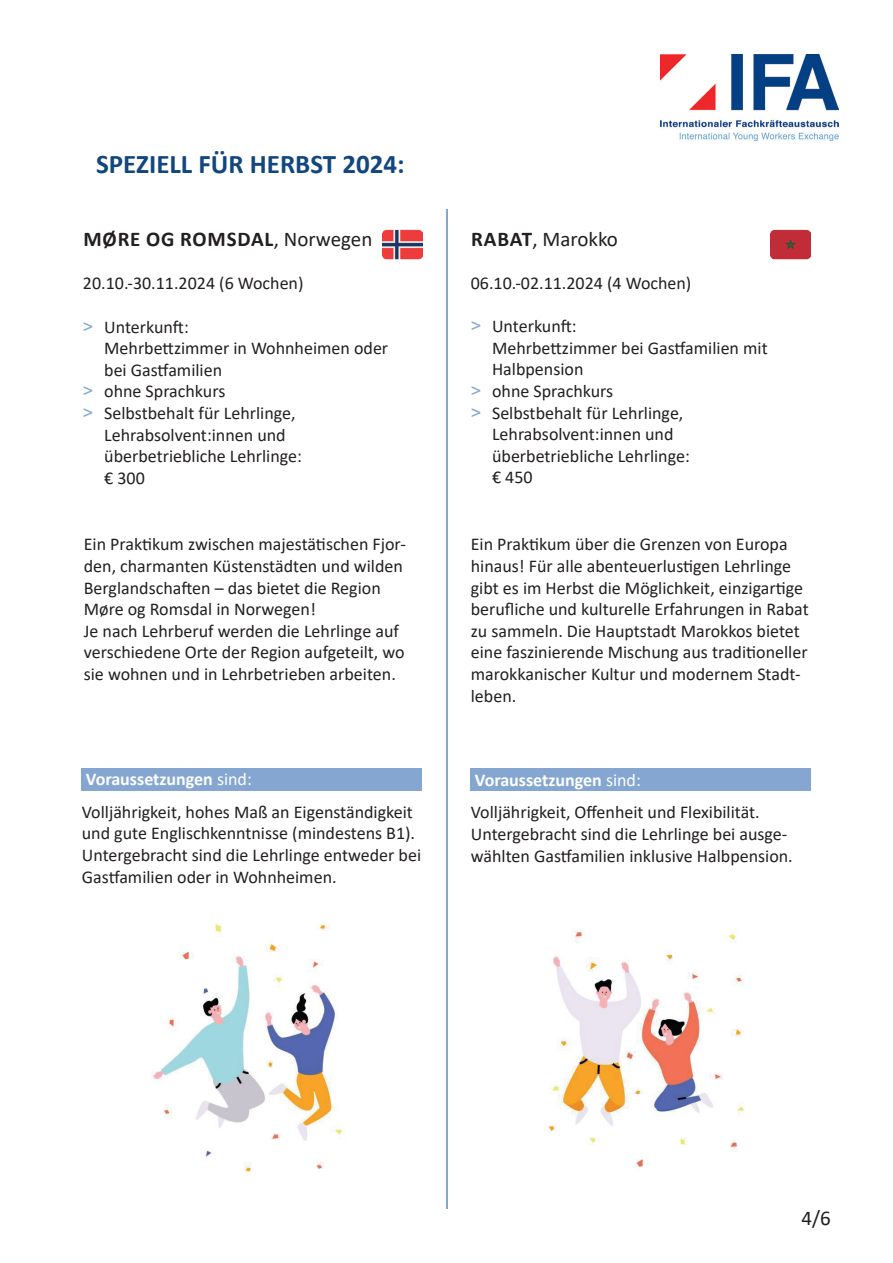
<style>
.page{position:relative;width:893px;height:1263px;background:#fff}
.page>*{position:absolute;margin:0;border:0;box-sizing:border-box;transform-origin:0 0}
.t1{font:700 27px "Calibri";color:#12467e}
.t2{font:700 21px "Calibri";letter-spacing:.04em;color:#231f20}
.t3{font:21px "Calibri";color:#231f20}
.t4{font:18px/21.6px "Calibri";color:#231f20}
.s1{font-weight:400}
.s2{font-family:"Segoe UI";color:#84a6d1}
.s3{font-weight:700}
.s4{font-weight:700;color:#fff}
.s5{color:#fff}
</style>
<div class="page">
<img style="left:661px;top:54px;width:177px;height:86px">
<img style="left:382px;top:229px;width:41px;height:31px">
<img style="left:770px;top:229px;width:41px;height:31px">
<div style="left:471px;top:768px;width:340px;height:23px;background:#84a6d1"></div>
<img style="left:548px;top:928px;width:197px;height:239px">
<hr style="left:446px;top:210px;width:1px;height:999px;background:#84a6d1">
<img style="left:153px;top:923px;width:192px;height:253px">
<div style="left:82px;top:768px;width:340px;height:23px;background:#84a6d1"></div>
<h1 class="t1" style="left:96px;top:145px;width:310px">SPEZIELL FÜR HERBST 2024:</h1>
<p class="t2" style="left:83px;top:224px;width:291px">MØRE OG ROMSDAL<span class="s1">, Norwegen</span></p>
<p class="t4" style="left:83px;top:272px;width:222px">20.10.-30.11.2024 (6 Wochen)</p>
<p class="t4" style="left:83px;top:315px;width:107px"><span class="s2">˃</span> Unterkunft:</p>
<p class="t4" style="left:104px;top:337px;width:285px">Mehrbettzimmer in Wohnheimen oder</p>
<p class="t4" style="left:104px;top:359px;width:119px">bei Gastfamilien</p>
<p class="t4" style="left:83px;top:380px;width:144px"><span class="s2">˃</span> ohne Sprachkurs</p>
<p class="t4" style="left:83px;top:402px;width:214px"><span class="s2">˃</span> Selbstbehalt für Lehrlinge,</p>
<p class="t4" style="left:104px;top:423px;width:183px">Lehrabsolvent:innen und</p>
<p class="t4" style="left:104px;top:445px;width:199px">überbetriebliche Lehrlinge:</p>
<p class="t4" style="left:104px;top:467px;width:42px">€ 300</p>
<p class="t3" style="left:471px;top:224px;width:148px"><span class="s3">RABAT</span>, Marokko</p>
<p class="t4" style="left:471px;top:272px;width:222px">06.10.-02.11.2024 (4 Wochen)</p>
<p class="t4" style="left:471px;top:315px;width:107px"><span class="s2">˃</span> Unterkunft:</p>
<p class="t4" style="left:492px;top:337px;width:277px">Mehrbettzimmer bei Gastfamilien mit</p>
<p class="t4" style="left:492px;top:358px;width:93px">Halbpension</p>
<p class="t4" style="left:471px;top:380px;width:144px"><span class="s2">˃</span> ohne Sprachkurs</p>
<p class="t4" style="left:471px;top:401px;width:214px"><span class="s2">˃</span> Selbstbehalt für Lehrlinge,</p>
<p class="t4" style="left:492px;top:423px;width:183px">Lehrabsolvent:innen und</p>
<p class="t4" style="left:492px;top:445px;width:199px">überbetriebliche Lehrlinge:</p>
<p class="t4" style="left:492px;top:466px;width:42px">€ 450</p>
<p class="t4" style="left:84px;top:533px;width:324px">Ein Praktikum zwischen majestätischen Fjor&shy;den, charmanten Küstenstädten und wilden Berglandschaften – das bietet die Region Møre og Romsdal in Norwegen!<br>Je nach Lehrberuf werden die Lehrlinge auf verschiedene Orte der Region aufgeteilt, wo sie wohnen und in Lehrbetrieben arbeiten.</p>
<p class="t4" style="left:471px;top:533px;width:339px">Ein Praktikum über die Grenzen von Europa hinaus! Für alle abenteuerlustigen Lehrlinge gibt es im Herbst die Möglichkeit, einzigartige berufliche und kulturelle Erfahrungen in Rabat zu sammeln. Die Hauptstadt Marokkos bietet eine faszinierende Mischung aus traditioneller marokkanischer Kultur und modernem Stadt&shy;leben.</p>
<p class="t4" style="left:82px;top:763px;width:333px;line-height:32.4px"><span class="s4">Voraussetzungen</span> <span class="s5">sind:<br></span>Volljährigkeit, hohes Maß an Eigenständigkeit</p>
<p class="t4" style="left:82px;top:822px;width:341px">und gute Englischkenntnisse (mindestens B1).<br>Untergebracht sind die Lehrlinge entweder bei<br>Gastfamilien oder in Wohnheimen.</p>
<p class="t4" style="left:471px;top:763px;width:290px;line-height:32.4px"><span class="s4">Voraussetzungen</span> <span class="s5">sind:<br></span>Volljährigkeit, Offenheit und Flexibilität.</p>
<p class="t4" style="left:471px;top:823px;width:323px">Untergebracht sind die Lehrlinge bei ausge&shy;wählten Gastfamilien inklusive Halbpension.</p>
<p class="t3" style="left:801px;top:1204px;width:31px">4/6</p>
</div>
